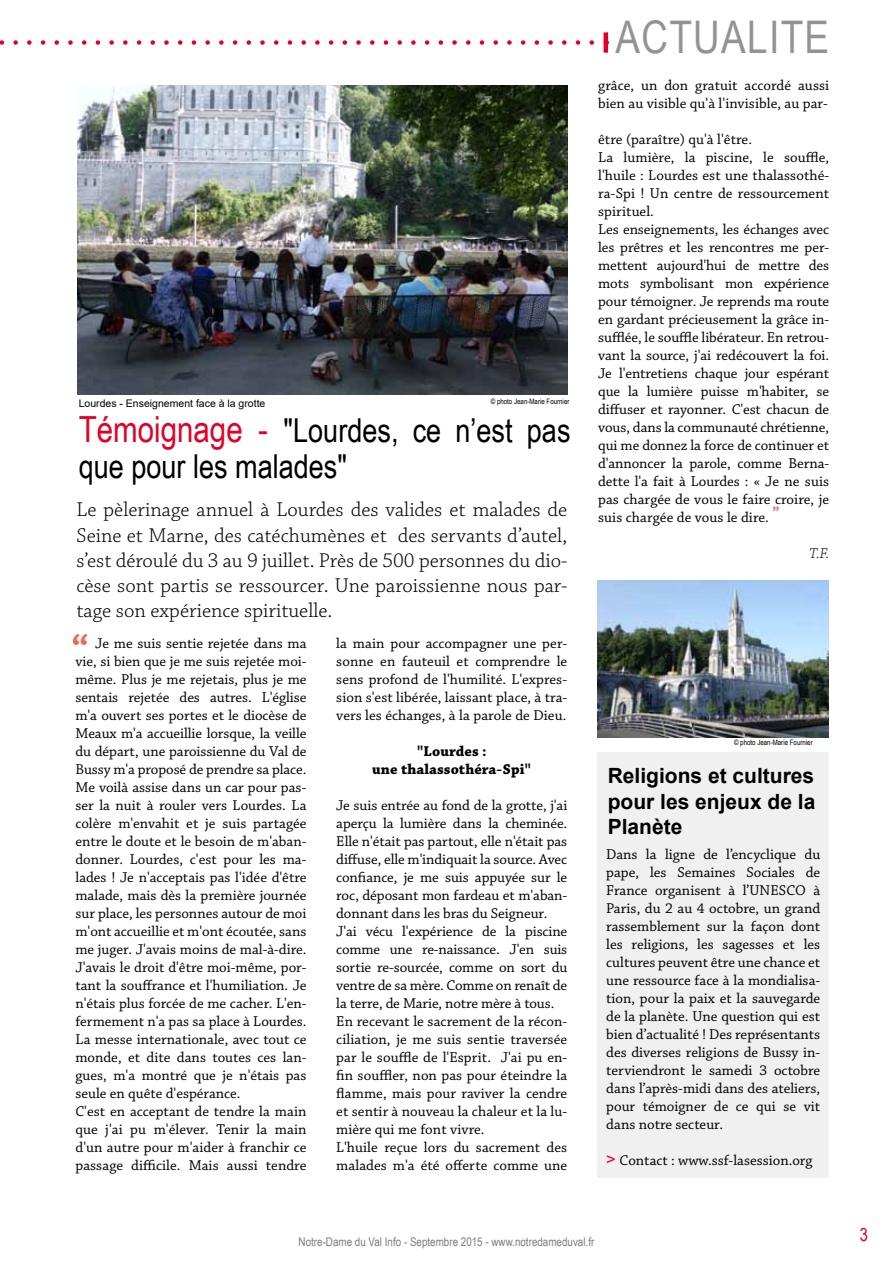
<style>
.page{position:relative;width:893px;height:1263px;background:#fff}
.page>*{position:absolute;margin:0;border:0;box-sizing:border-box;transform-origin:0 0}
.t1{font:45px "Arial Narrow";letter-spacing:.03em;color:#929395}
.t2{font:700 36px "Chaparral Pro";color:#eb6b59}
.t3{font:33px/36px "Arial Narrow";color:#000}
.t4{font:300 21px/25.2px "Chaparral Pro";color:#000;text-align:justify}
.t5{font:700 21px/25.2px "Arial";color:#000;text-align:justify}
.t6{font:18px "Arial Narrow";color:#e20026}
.t7{font:15px/18px "Chaparral Pro";color:#000}
.t8{font:700 15px/18px "Chaparral Pro";letter-spacing:.005em;color:#000;text-align:center}
.t9{font:italic 300 15px "Chaparral Pro";color:#000}
.t10{font:12px "Arial Narrow";color:#7b7c7e}
.t11{font:10.5px "Arial";color:#000}
.t12{font:7.5px "Arial Narrow";color:#000}
.s1{font-size:36px;color:#e20026}
.s2{font-family:"Arial";font-size:16.5px;color:#e20026}
</style>
<div class="page">
<svg style="left:0;top:40px;width:594px;height:5px"></svg>
<hr style="left:604px;top:32px;width:4px;height:21px;background:#e20026">
<img style="left:78px;top:85px;width:489px;height:310px">
<div style="left:598px;top:752px;width:231px;height:426px;background:#f0f0f1"></div>
<img style="left:597px;top:580px;width:231px;height:158px">
<p class="t11" style="left:79px;top:396px;width:188px">Lourdes - Enseignement face à la grotte</p>
<p class="t12" style="left:491px;top:396px;width:80px">© photo Jean-Marie Fournier</p>
<h3 class="t3" style="left:79px;top:411px;width:493px"><span class="s1">Témoignage -</span> "Lourdes, ce n’est pas que pour les malades"</h3>
<p class="t4" style="left:77px;top:498px;width:492px">Le pèlerinage annuel à Lourdes des valides et malades de Seine et Marne, des catéchumènes et des servants d’autel, s’est déroulé du 3 au 9 juillet. Près de 500 personnes du dio&shy;cèse sont partis se ressourcer. Une paroissienne nous par&shy;tage son expérience spirituelle.</p>
<p class="t7" style="left:75px;top:635px;width:233px;text-indent:20px">Je me suis sentie rejetée dans ma vie, si bien que je me suis rejetée moi&shy;même. Plus je me rejetais, plus je me sentais rejetée des autres. L'église m'a ouvert ses portes et le diocèse de Meaux m'a accueillie lorsque, la veille du départ, une paroissienne du Val de Bussy m'a proposé de prendre sa place.<br>Me voilà assise dans un car pour pas&shy;ser la nuit à rouler vers Lourdes. La colère m'envahit et je suis partagée entre le doute et le besoin de m'aban&shy;donner. Lourdes, c'est pour les ma&shy;lades ! Je n'acceptais pas l'idée d'être malade, mais dès la première journée sur place, les personnes autour de moi m'ont accueillie et m'ont écoutée, sans me juger. J'avais moins de mal-à-dire.<br>J'avais le droit d'être moi-même, por&shy;tant la souffrance et l'humiliation. Je n'étais plus forcée de me cacher. L'en&shy;fermement n'a pas sa place à Lourdes.<br>La messe internationale, avec tout ce monde, et dite dans toutes ces lan&shy;gues, m'a montré que je n'étais pas seule en quête d'espérance.<br>C'est en acceptant de tendre la main que j'ai pu m'élever. Tenir la main d'un autre pour m'aider à franchir ce passage difficile. Mais aussi tendre</p>
<p class="t7" style="left:336px;top:635px;width:233px;text-align:justify">la main pour accompagner une per&shy;sonne en fauteuil et comprendre le sens profond de l'humilité. L'expres&shy;sion s'est libérée, laissant place, à tra&shy;vers les échanges, à la parole de Dieu.</p>
<h2 class="t2" style="left:71px;top:627px;width:19px">“</h2>
<p class="t8" style="left:372px;top:742px;width:161px">"Lourdes :<br>une thalassothéra-Spi"</p>
<p class="t7" style="left:336px;top:797px;width:233px">Je suis entrée au fond de la grotte, j'ai aperçu la lumière dans la cheminée.<br>Elle n'était pas partout, elle n'était pas diffuse, elle m'indiquait la source. Avec confiance, je me suis appuyée sur le roc, déposant mon fardeau et m'aban&shy;donnant dans les bras du Seigneur.<br>J'ai vécu l'expérience de la piscine comme une re-naissance. J'en suis sortie re-sourcée, comme on sort du ventre de sa mère. Comme on renaît de la terre, de Marie, notre mère à tous.<br>En recevant le sacrement de la récon&shy;ciliation, je me suis sentie traversée par le souffle de l'Esprit. J'ai pu en&shy;fin souffler, non pas pour éteindre la flamme, mais pour raviver la cendre et sentir à nouveau la chaleur et la lu&shy;mière qui me font vivre.<br>L'huile reçue lors du sacrement des malades m'a été offerte comme une</p>
<h1 class="t1" style="left:615px;top:4px;width:215px">ACTUALITE</h1>
<p class="t7" style="left:598px;top:77px;width:232px">grâce, un don gratuit accordé aussi bien au visible qu'à l'invisible, au par-</p>
<p class="t7" style="left:598px;top:131px;width:233px">être (paraître) qu'à l'être.<br>La lumière, la piscine, le souffle, l'huile : Lourdes est une thalassothé&shy;ra-Spi ! Un centre de ressourcement spirituel.<br>Les enseignements, les échanges avec les prêtres et les rencontres me per&shy;mettent aujourd'hui de mettre des mots symbolisant mon expérience pour témoigner. Je reprends ma route en gardant précieusement la grâce in&shy;sufflée, le souffle libérateur. En retrou&shy;vant la source, j'ai redécouvert la foi.<br>Je l'entretiens chaque jour espérant que la lumière puisse m'habiter, se diffuser et rayonner. C'est chacun de vous, dans la communauté chrétienne, qui me donnez la force de continuer et d'annoncer la parole, comme Berna&shy;dette l'a fait à Lourdes : « Je ne suis pas chargée de vous le faire croire, je suis chargée de vous le dire. <sup>”</sup></p>
<p class="t9" style="left:809px;top:545px;width:21px">T.F.</p>
<p class="t12" style="left:734px;top:737px;width:80px">© photo Jean-Marie Fournier</p>
<h3 class="t5" style="left:608px;top:763px;width:209px">Religions et cultures pour les enjeux de la Planète</h3>
<p class="t7" style="left:606px;top:846px;width:216px;text-align:justify">Dans la ligne de l’encyclique du pape, les Semaines Sociales de France organisent à l’UNESCO à Paris, du 2 au 4 octobre, un grand rassemblement sur la façon dont les religions, les sagesses et les cultures peuvent être une chance et une ressource face à la mondialisa&shy;tion, pour la paix et la sauvegarde de la planète. Une question qui est bien d’actualité ! Des représentants des diverses religions de Bussy in&shy;terviendront le samedi 3 octobre dans l’après-midi dans des ateliers, pour témoigner de ce qui se vit dans notre secteur.</p>
<p class="t7" style="left:606px;top:1152px;width:208px"><span class="s2">&gt;</span> Contact : www.ssf-lasession.org</p>
<p class="t10" style="left:299px;top:1233px;width:297px">Notre-Dame du Val Info - Septembre 2015 - www.notredameduval.fr</p>
<p class="t6" style="left:860px;top:1221px;width:10px">3</p>
</div>
